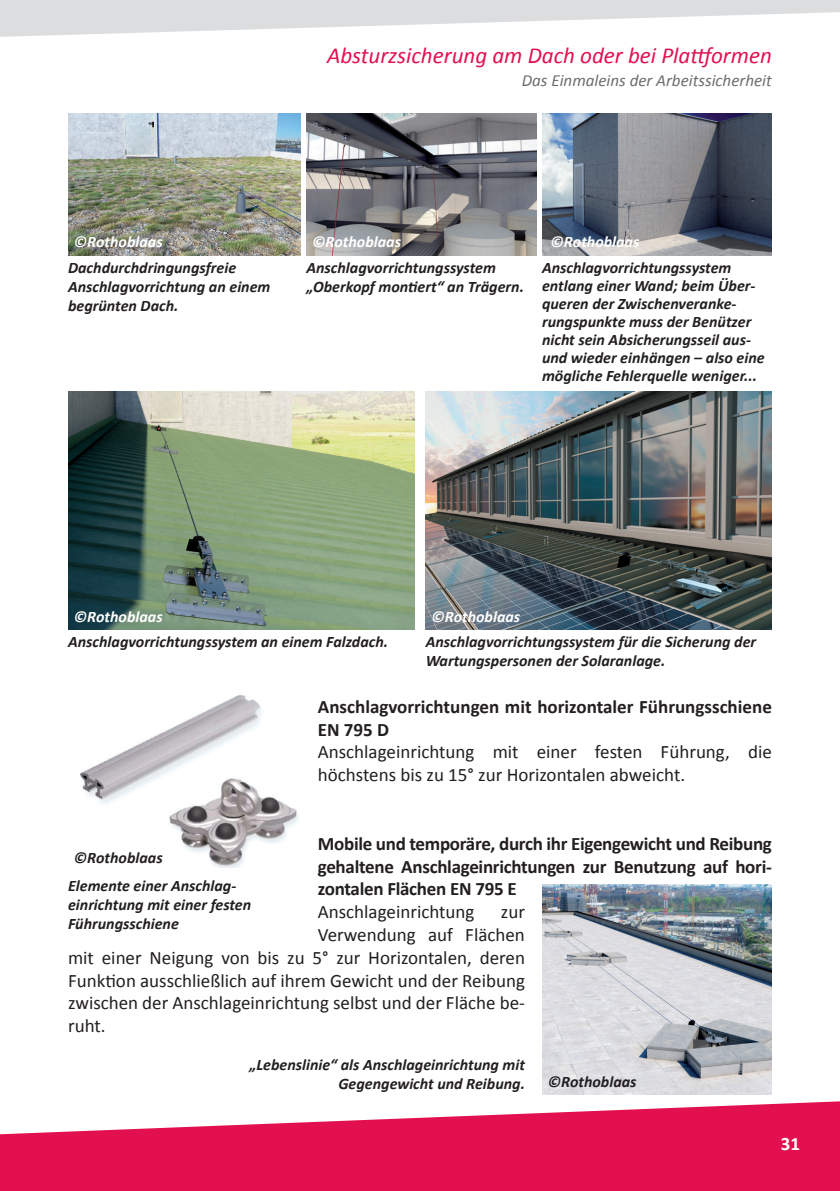
<style>
.page{position:relative;width:840px;height:1191px;background:#fff}
.page>*{position:absolute;margin:0;border:0;box-sizing:border-box;transform-origin:0 0}
.t1{font:italic 23px "Calibri";color:#e2104f}
.t2{font:19px/22.8px "Calibri";color:#231f20}
.t3{font:700 19px/22.8px "Calibri";letter-spacing:-.01em;color:#231f20}
.t4{font:700 19px "Calibri";color:#fff}
.t5{font:italic 17px "Calibri";color:#6c6d70}
.t6{font:italic 700 16px/19.2px "Calibri";color:#231f20}
.t7{font:italic 700 16px "Calibri";color:#fff}
</style>
<div class="page">
<svg style="left:0;top:1101px;width:839px;height:90px;fill:#e2104f"></svg>
<svg style="left:0;top:0;width:839px;height:37px;fill:#dcdddf"></svg>
<img style="left:68px;top:113px;width:232px;height:142px">
<img style="left:68px;top:391px;width:346px;height:238px">
<img style="left:80px;top:694px;width:219px;height:174px">
<img style="left:425px;top:391px;width:346px;height:238px">
<img style="left:306px;top:113px;width:230px;height:142px">
<img style="left:542px;top:113px;width:229px;height:142px">
<img style="left:542px;top:884px;width:229px;height:210px">
<p class="t7" style="left:74px;top:232px;width:90px">©Rothoblaas</p>
<h1 class="t1" style="left:327px;top:41px;width:446px">Absturzsicherung am Dach oder bei Plattformen</h1>
<p class="t5" style="left:521px;top:70px;width:251px">Das Einmaleins der Arbeitssicherheit</p>
<p class="t7" style="left:312px;top:232px;width:90px">©Rothoblaas</p>
<p class="t7" style="left:550px;top:232px;width:90px">©Rothoblaas</p>
<p class="t6" style="left:68px;top:257px;width:204px">Dachdurchdringungsfreie<br>Anschlagvorrichtung an einem begrünten Dach.</p>
<p class="t6" style="left:306px;top:257px;width:219px">Anschlagvorrichtungssystem „Oberkopf montiert“ an Trägern.</p>
<p class="t6" style="left:541px;top:258px;width:224px;line-height:18px">Anschlagvorrichtungssystem entlang einer Wand; beim Über&shy;queren der Zwischenveranke&shy;rungspunkte muss der Benützer nicht sein Absicherungsseil aus&shy;und wieder einhängen – also eine mögliche Fehlerquelle weniger...</p>
<p class="t7" style="left:74px;top:606px;width:90px">©Rothoblaas</p>
<p class="t7" style="left:431px;top:606px;width:90px">©Rothoblaas</p>
<p class="t6" style="left:68px;top:631px;width:321px">Anschlagvorrichtungssystem an einem Falzdach.</p>
<p class="t6" style="left:425px;top:631px;width:332px">Anschlagvorrichtungssystem für die Sicherung der<br>Wartungspersonen der Solaranlage.</p>
<p class="t3" style="left:317px;top:694px;width:455px">Anschlagvorrichtungen mit horizontaler Führungsschiene<br>EN 795 D</p>
<p class="t2" style="left:317px;top:740px;width:455px">Anschlageinrichtung mit einer festen Fü hrung, die höchstens bis zu 15° zur Horizontalen abweicht.</p>
<p class="t3" style="left:317px;top:831px;width:455px;text-align:justify">Mobile und temporäre, durch ihr Eigengewicht und Reibung gehaltene Anschlageinrichtungen zur Benutzung auf hori&shy;zontalen Flächen EN 795 E</p>
<p class="t2" style="left:317px;top:899px;width:158px">Anschlageinrichtung</p>
<p class="t2" style="left:500px;top:899px;width:26px">zur</p>
<p class="t2" style="left:317px;top:922px;width:208px">Verwendung auf Flächen</p>
<p class="t2" style="left:68px;top:945px;width:458px">mit einer Neigung von bis zu 5° zur Horizontalen, deren</p>
<p class="t2" style="left:68px;top:968px;width:458px">Funktion ausschließlich auf ihrem Gewicht und der Reibung</p>
<p class="t2" style="left:68px;top:990px;width:458px">zwischen der Anschlageinrichtung selbst und der Fläche be-</p>
<p class="t2" style="left:68px;top:1013px;width:39px">ruht.</p>
<p class="t6" style="left:74px;top:847px;width:90px">©Rothoblaas</p>
<p class="t6" style="left:68px;top:875px;width:184px">Elemente einer Anschlag&shy;einrichtung mit einer festen<br>Führungsschiene</p>
<p class="t6" style="left:249px;top:1054px;width:277px;text-align:right">„Lebenslinie“ als Anschlageinrichtung mit<br>Gegengewicht und Reibung.</p>
<p class="t6" style="left:547px;top:1071px;width:90px">©Rothoblaas</p>
<p class="t4" style="left:780px;top:1131px;width:21px">31</p>
</div>
